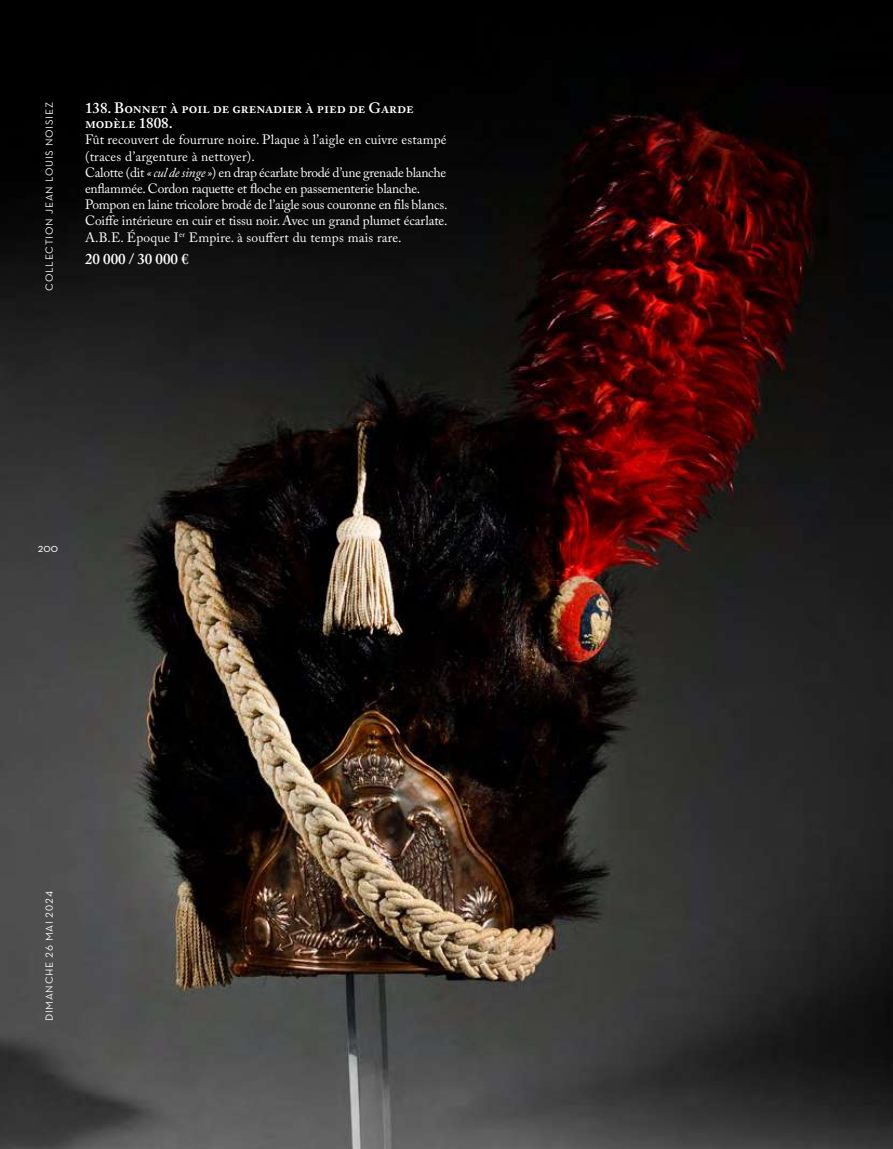
<style>
.page{position:relative;width:893px;height:1149px;background:#fff}
.page>*{position:absolute;margin:0;border:0;box-sizing:border-box;transform-origin:0 0}
.t1{font:600 15px/15px "Adobe Caslon Pro";color:#fff}
.t2{font:13.5px/16.2px "Adobe Caslon Pro";letter-spacing:-.005em;color:#fff}
.t3{font:12px "Neutraface Text";color:#fff}
.t4{font:10.5px "Neutraface Text";letter-spacing:.075em;color:#fff}
.s1{font-style:italic}
</style>
<div class="page">
<img style="left:0;top:0;width:893px;height:1148px">
<p class="t4" style="left:43px;top:290px;width:190px;rotate:-90deg">COLLECTION JEAN LOUIS NOISIEZ</p>
<p class="t1" style="left:85px;top:100px;width:330px">138. Bonnet à poil de grenadier à pied de Garde modèle 1808.</p>
<p class="t2" style="left:85px;top:132px;width:364px">Fût recouvert de fourrure noire. Plaque à l’aigle en cuivre estampé (traces d’argenture à nettoyer).<br>Calotte (dit <span class="s1">« cul de singe »</span>) en drap écarlate brodé d’une grenade blanche enflammée. Cordon raquette et floche en passementerie blanche.<br>Pompon en laine tricolore brodé de l’aigle sous couronne en fils blancs.<br>Coiffe intérieure en cuir et tissu noir. Avec un grand plumet écarlate.<br>A.B.E. Époque I<sup>er</sup> Empire. à souffert du temps mais rare.</p>
<p class="t1" style="left:85px;top:251px;width:105px">20 000 / 30 000 €</p>
<p class="t3" style="left:38px;top:540px;width:22px">200</p>
<p class="t4" style="left:43px;top:1021px;width:132px;rotate:-90deg">DIMANCHE 26 MAI 2024</p>
</div>
